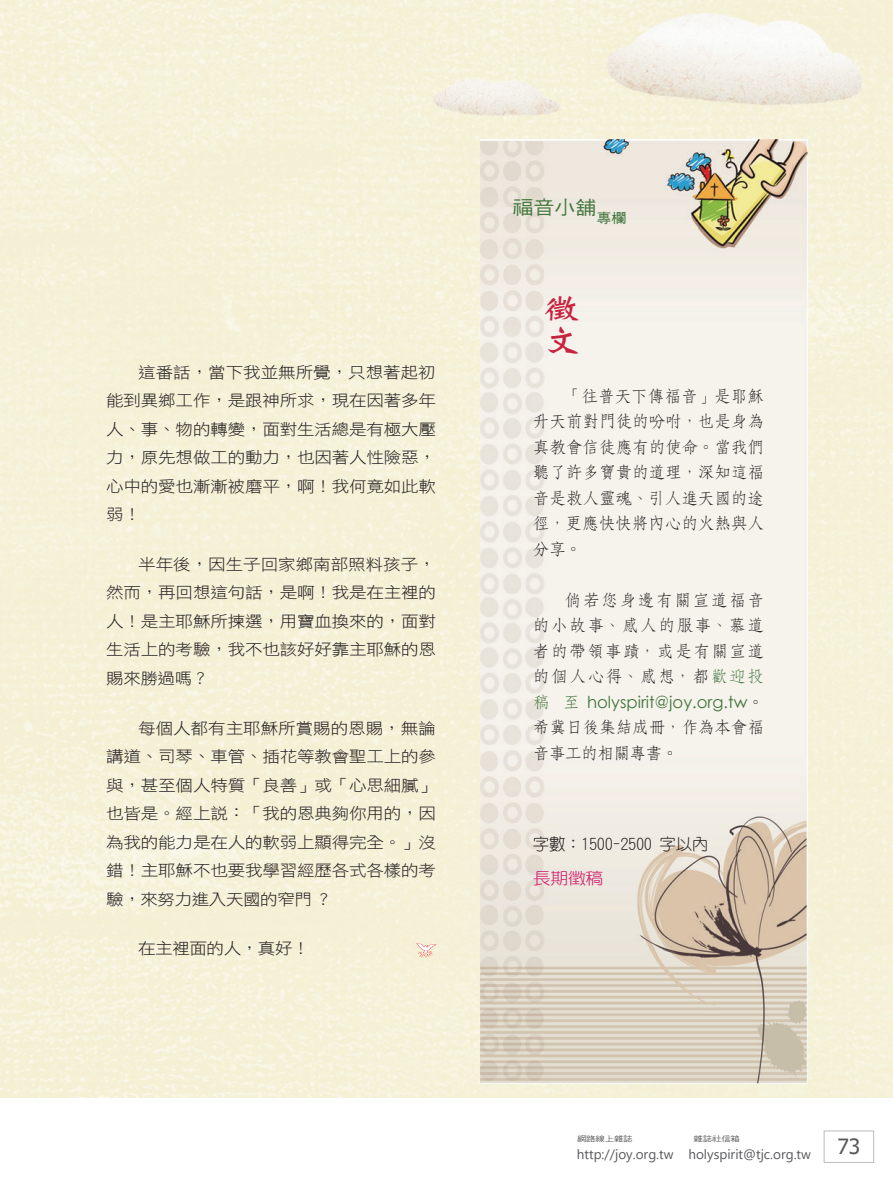
<style>
.page{position:relative;width:893px;height:1191px;background:#fff}
.page>*{position:absolute;margin:0;border:0;box-sizing:border-box;transform-origin:0 0}
.t1{font:32.4px/31.7px "DF Wei Bei W7 WIN BF";color:#c8233f;scale:1.11 1}
.t2{font:21px "Tahoma";color:#57585a}
.t3{font:18.9px "DF Hei W5 WIN BF";color:#41753c;scale:1.11 1}
.主題前言{font:16.5px/25.5px "DF Fang Song W4 WIN BF";color:#231f20;text-align:justify}
.主題前言-2{font:16.5px "DF Yuan W3 WIN BF";letter-spacing:-.025em;color:#231f20}
.t4{font:16.2px "DF Yuan W3 WIN BF";color:#d01a69;scale:1.11 1}
.t5{font:15.75px/28.5px "DF Hei W3 WIN BF";letter-spacing:-.01em;color:#231f20;text-align:justify;scale:1.11 1}
.t6{font:13.5px "Segoe UI";color:#57585a}
.t7{font:13.5px "DF Hei W5 WIN BF";color:#41753c;scale:1.11 1}
.t8{font:7.5px "DF Hei W5 WIN BF";letter-spacing:-.015em;color:#57585a;scale:1.25 1}
.s1{color:#41753c}
.s2{font-family:"Century Gothic";color:#41753c}
</style>
<div class="page">
<div style="left:824px;top:1130px;width:50px;height:32px;border:1px solid #bcbdc0"></div>
<img style="left:0;top:0;width:893px;height:1097px">
<svg style="left:417px;top:944px;width:19px;height:13px"></svg>
<img style="left:480px;top:140px;width:327px;height:943px">
<p class="t5" style="left:106px;top:357px;width:298px;text-indent:32px">這番話，當下我並無所覺，只想著起初能到異鄉工作，是跟神所求，現在因著多年人、事、物的轉變，面對生活總是有極大壓力，原先想做工的動力，也因著人性險惡，心中的愛也漸漸被磨平，啊！我何竟如此軟弱！</p>
<p class="t5" style="left:106px;top:550px;width:298px;text-indent:32px">半年後，因生子回家鄉南部照料孩子，然而，再回想這句話，是啊！我是在主裡的人！是主耶穌所揀選，用寶血換來的，面對生活上的考驗，我不也該好好靠主耶穌的恩賜來勝過嗎？</p>
<p class="t5" style="left:106px;top:713px;width:298px;text-indent:32px">每個人都有主耶穌所賞賜的恩賜，無論講道、司琴、車管、插花等教會聖工上的參與，甚至個人特質「良善」或「心思細膩」也皆是。經上說：「我的恩典夠你用的，因為我的能力是在人的軟弱上顯得完全。」沒錯！主耶穌不也要我學習經歷各式各樣的考驗，來努力進入天國的窄門？</p>
<p class="t5" style="left:138px;top:934px;width:156px">在主裡面的人，真好！</p>
<p class="t3" style="left:512px;top:198px;width:77px">福音小舖</p>
<p class="t7" style="left:596px;top:211px;width:29px">專欄</p>
<p class="t1" style="left:544px;top:293px;width:33px">徵文</p>
<p class="主題前言" style="left:533px;top:383px;width:232px;text-indent:32px">「往普天下傳福音」是耶穌升天前對門徒的吩咐，也是身為真教會信徒應有的使命。當我們聽了許多寶貴的道理，深知這福音是救人靈魂、引人進天國的途徑，更應快快將內心的火熱與人分享。</p>
<p class="主題前言" style="left:533px;top:587px;width:233px;text-indent:32px">倘若您身邊有關宣道福音的小故事、感人的服事、慕道者的帶領事蹟，或是有關宣道的個人心得、感想，都<span class="s1">歡迎投稿 至</span> <span class="s2">holyspirit@joy.org.tw</span>。</p>
<p class="主題前言" style="left:533px;top:714px;width:232px">希冀日後集結成冊，作為本會福音事工的相關專書。</p>
<p class="主題前言-2" style="left:533px;top:836px;width:177px">字數：1500-2500 字以內</p>
<p class="t4" style="left:533px;top:870px;width:65px">長期徵稿</p>
<p class="t8" style="left:577px;top:1135px;width:46px">網路線上雜誌</p>
<p class="t8" style="left:694px;top:1135px;width:39px">雜誌社信箱</p>
<p class="t6" style="left:577px;top:1141px;width:236px">http://joy.org.tw holyspirit@tjc.org.tw</p>
<h2 class="t2" style="left:837px;top:1132px;width:24px">73</h2>
</div>
